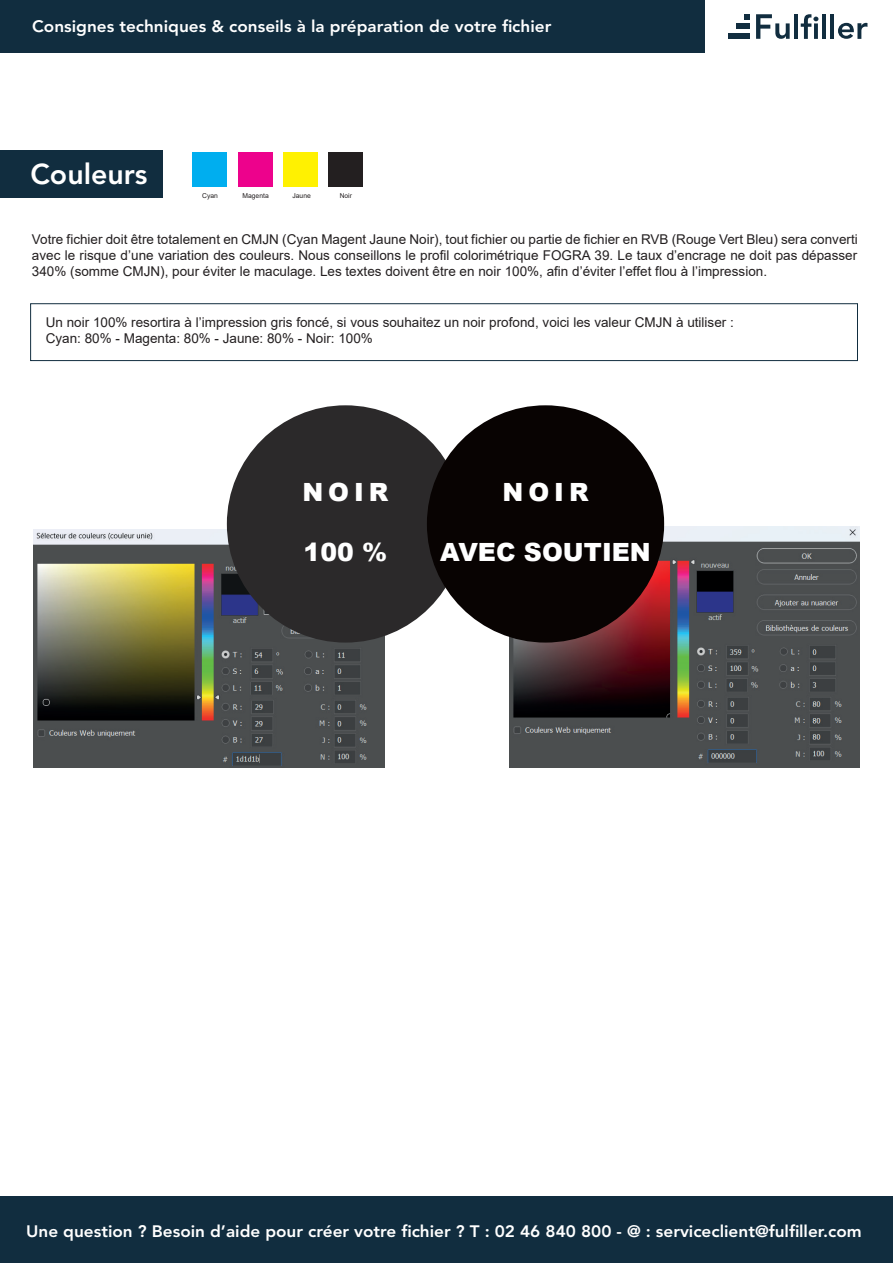
<style>
.page{position:relative;width:893px;height:1263px;background:#fff}
.page>*{position:absolute;margin:0;border:0;box-sizing:border-box;transform-origin:0 0}
.t1{font:800 28.5px "Avenir LT Std";color:#fff}
.t2{font:900 25.05px "Arial";color:#fff}
.t3{font:800 16.5px "Avenir LT Std";color:#fff;scale:1.04 1}
.t4{font:13.5px/16.2px "Arial";color:#231f20}
.t5{font:6.75px "Arial";color:#231f20}
</style>
<div class="page">
<img style="left:34px;top:529px;width:350px;height:239px">
<img style="left:510px;top:527px;width:349px;height:241px">
<div style="left:0;top:150px;width:163px;height:48px;background:#112d3f"></div>
<div style="left:30px;top:303px;width:828px;height:58px;border:1px solid #112d3f"></div>
<div style="left:192px;top:152px;width:35px;height:35px;background:#00aeef"></div>
<div style="left:238px;top:152px;width:35px;height:35px;background:#ed028c"></div>
<div style="left:284px;top:152px;width:34px;height:35px;background:#fff101"></div>
<div style="left:329px;top:152px;width:34px;height:35px;background:#231f20"></div>
<div style="left:227px;top:405px;width:237px;height:237px;background:#2b292a;border-radius:50%"></div>
<div style="left:427px;top:405px;width:237px;height:237px;background:#080302;border-radius:50%"></div>
<div style="left:0;top:1196px;width:893px;height:67px;background:#112d3f"></div>
<svg style="left:756px;top:14px;width:34px;height:25px"></svg>
<hr style="left:794px;top:14px;width:4px;height:25px;background:#112d3f">
<svg style="left:801px;top:14px;width:17px;height:25px"></svg>
<hr style="left:822px;top:14px;width:4px;height:25px;background:#112d3f">
<hr style="left:830px;top:14px;width:4px;height:25px;background:#112d3f">
<svg style="left:838px;top:23px;width:29px;height:16px"></svg>
<div style="left:728px;top:33px;width:22px;height:6px;background:#112d3f"></div>
<div style="left:736px;top:24px;width:14px;height:5px;background:#112d3f"></div>
<svg style="left:745px;top:14px;width:5px;height:6px"></svg>
<div style="left:0;top:0;width:704px;height:53px;background:#112d3f"></div>
<p class="t3" style="left:32px;top:16px;width:501px">Consignes techniques &amp; conseils à la préparation de votre fichier</p>
<h1 class="t1" style="left:30px;top:157px;width:119px">Couleurs</h1>
<p class="t5" style="left:202px;top:191px;width:17px">Cyan</p>
<p class="t5" style="left:242px;top:191px;width:28px">Magenta</p>
<p class="t5" style="left:292px;top:191px;width:20px">Jaune</p>
<p class="t5" style="left:340px;top:191px;width:14px">Noir</p>
<p class="t4" style="left:32px;top:231px;width:827px;text-align:justify">Votre fichier doit être totalement en CMJN (Cyan Magent Jaune Noir), tout fichier ou partie de fichier en RVB (Rouge Vert Bleu) sera converti avec le risque d’une variation des couleurs. Nous conseillons le profil colorimétrique FOGRA 39. Le taux d’encrage ne doit pas dépasser 340% (somme CMJN), pour éviter le maculage. Les textes doivent être en noir 100%, afin d’éviter l’effet flou à l’impression.</p>
<p class="t4" style="left:46px;top:314px;width:690px">Un noir 100% resortira à l’impression gris foncé, si vous souhaitez un noir profond, voici les valeur CMJN à utiliser :<br>Cyan: 80% - Magenta: 80% - Jaune: 80% - Noir: 100%</p>
<h2 class="t2" style="left:302px;top:474px;width:88px">NOIR</h2>
<h2 class="t2" style="left:304px;top:534px;width:85px">100 %</h2>
<h2 class="t2" style="left:502px;top:474px;width:88px">NOIR</h2>
<h2 class="t2" style="left:440px;top:534px;width:212px">AVEC SOUTIEN</h2>
<p class="t3" style="left:26px;top:1221px;width:805px">Une question ? Besoin d’aide pour créer votre fichier ? T : 02 46 840 800 - @ : serviceclient@fulfiller.com</p>
</div>
